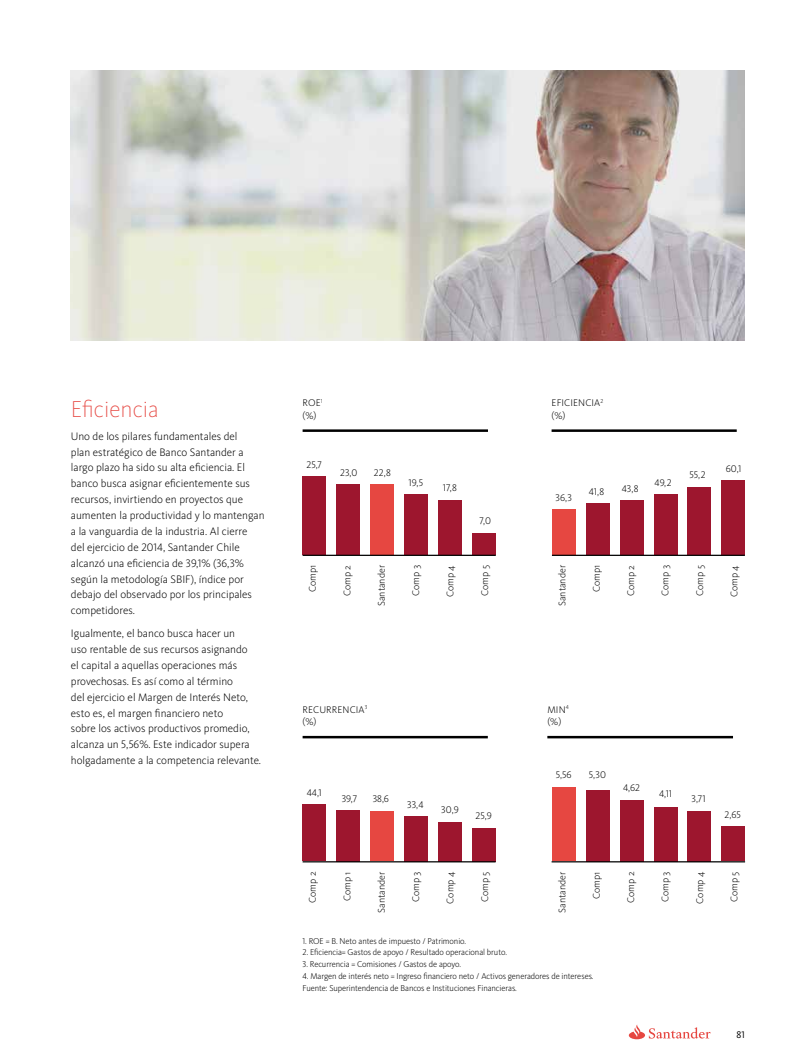
<style>
.page{position:relative;width:798px;height:1063px;background:#fff}
.page>*{position:absolute;margin:0;border:0;box-sizing:border-box;transform-origin:0 0}
.t1{font:200 23.75px "Kievit OT";color:#e64741}
.t2{font:300 11.25px/15.9px "Kievit OT";color:#000}
.t3{font:300 10px/12.5px "Kievit OT";color:#000}
.t4{font:10px "Kievit OT";color:#000}
.t5{font:300 8.75px/11.8px "Kievit OT";letter-spacing:-.01em;color:#000}
</style>
<div class="page">
<svg style="left:628px;top:1025px;width:82px;height:14px"></svg>
<hr style="left:302px;top:736px;width:185px;height:2px;background:#000">
<hr style="left:547px;top:736px;width:185px;height:2px;background:#000">
<div style="left:302px;top:805px;width:24px;height:56px;background:#9d162e"></div>
<div style="left:552px;top:788px;width:23px;height:73px;background:#e64741"></div>
<div style="left:336px;top:810px;width:24px;height:51px;background:#9d162e"></div>
<div style="left:585px;top:790px;width:24px;height:71px;background:#9d162e"></div>
<div style="left:370px;top:811px;width:23px;height:50px;background:#e64741"></div>
<div style="left:619px;top:800px;width:24px;height:61px;background:#9d162e"></div>
<div style="left:404px;top:816px;width:23px;height:45px;background:#9d162e"></div>
<div style="left:653px;top:807px;width:23px;height:54px;background:#9d162e"></div>
<div style="left:438px;top:822px;width:23px;height:39px;background:#9d162e"></div>
<div style="left:687px;top:811px;width:23px;height:50px;background:#9d162e"></div>
<div style="left:472px;top:828px;width:23px;height:33px;background:#9d162e"></div>
<div style="left:721px;top:827px;width:23px;height:34px;background:#9d162e"></div>
<hr style="left:302px;top:861px;width:193px;height:1px;background:#000">
<hr style="left:302px;top:429px;width:186px;height:3px;background:#000">
<hr style="left:551px;top:429px;width:185px;height:3px;background:#000">
<div style="left:302px;top:477px;width:24px;height:78px;background:#9d162e"></div>
<div style="left:552px;top:510px;width:23px;height:45px;background:#e64741"></div>
<div style="left:336px;top:484px;width:24px;height:71px;background:#9d162e"></div>
<div style="left:585px;top:503px;width:24px;height:52px;background:#9d162e"></div>
<div style="left:370px;top:484px;width:23px;height:71px;background:#e64741"></div>
<div style="left:619px;top:500px;width:24px;height:55px;background:#9d162e"></div>
<div style="left:404px;top:495px;width:23px;height:60px;background:#9d162e"></div>
<div style="left:653px;top:495px;width:23px;height:60px;background:#9d162e"></div>
<div style="left:438px;top:500px;width:23px;height:55px;background:#9d162e"></div>
<div style="left:687px;top:487px;width:23px;height:68px;background:#9d162e"></div>
<div style="left:472px;top:533px;width:23px;height:22px;background:#9d162e"></div>
<div style="left:721px;top:481px;width:23px;height:74px;background:#9d162e"></div>
<hr style="left:302px;top:555px;width:193px;height:1px;background:#000">
<hr style="left:551px;top:555px;width:193px;height:1px;background:#000">
<hr style="left:551px;top:861px;width:193px;height:1px;background:#000">
<img style="left:71px;top:71px;width:673px;height:269px">
<h1 class="t1" style="left:71px;top:396px;width:89px">Eficiencia</h1>
<p class="t2" style="left:71px;top:428px;width:195px">Uno de los pilares fundamentales del<br>plan estratégico de Banco Santander a largo plazo ha sido su alta eficiencia. El banco busca asignar eficientemente sus recursos, invirtiendo en proyectos que aumenten la productividad y lo mantengan a la vanguardia de la industria. Al cierre<br>del ejercicio de 2014, Santander Chile alcanzó una eficiencia de 39,1% (36,3% según la metodología SBIF), índice por debajo del observado por los principales competidores.</p>
<p class="t2" style="left:71px;top:626px;width:192px">Igualmente, el banco busca hacer un<br>uso rentable de sus recursos asignando<br>el capital a aquellas operaciones más provechosas. Es así como al término<br>del ejercicio el Margen de Interés Neto, esto es, el margen financiero neto<br>sobre los activos productivos promedio, alcanza un 5,56%. Este indicador supera holgadamente a la competencia relevante.</p>
<p class="t3" style="left:302px;top:397px;width:21px">ROE<sup>1 </sup>(%)</p>
<p class="t3" style="left:551px;top:397px;width:53px">EFICIENCIA<sup>2 </sup>(%)</p>
<p class="t3" style="left:306px;top:459px;width:17px">25,7</p>
<p class="t3" style="left:340px;top:466px;width:19px">23,0</p>
<p class="t3" style="left:374px;top:467px;width:19px">22,8</p>
<p class="t3" style="left:408px;top:477px;width:16px">19,5</p>
<p class="t3" style="left:654px;top:476px;width:19px">49,2</p>
<p class="t3" style="left:442px;top:482px;width:16px">17,8</p>
<p class="t3" style="left:621px;top:482px;width:18px">43,8</p>
<p class="t3" style="left:588px;top:485px;width:17px">41,8</p>
<p class="t3" style="left:555px;top:492px;width:18px">36,3</p>
<p class="t3" style="left:479px;top:515px;width:13px">7,0</p>
<p class="t3" style="left:689px;top:468px;width:18px">55,2</p>
<p class="t3" style="left:725px;top:462px;width:17px">60,1</p>
<p class="t3" style="left:306px;top:592px;width:29px;rotate:-90deg">Comp1</p>
<p class="t3" style="left:341px;top:596px;width:33px;rotate:-90deg">Comp 2</p>
<p class="t3" style="left:375px;top:606px;width:42px;rotate:-90deg">Santander</p>
<p class="t3" style="left:409px;top:596px;width:32px;rotate:-90deg">Comp 3</p>
<p class="t3" style="left:444px;top:597px;width:33px;rotate:-90deg">Comp 4</p>
<p class="t3" style="left:478px;top:596px;width:32px;rotate:-90deg">Comp 5</p>
<p class="t3" style="left:555px;top:606px;width:42px;rotate:-90deg">Santander</p>
<p class="t3" style="left:590px;top:592px;width:29px;rotate:-90deg">Comp1</p>
<p class="t3" style="left:624px;top:596px;width:33px;rotate:-90deg">Comp 2</p>
<p class="t3" style="left:659px;top:596px;width:32px;rotate:-90deg">Comp 3</p>
<p class="t3" style="left:693px;top:596px;width:32px;rotate:-90deg">Comp 5</p>
<p class="t3" style="left:727px;top:597px;width:33px;rotate:-90deg">Comp 4</p>
<p class="t3" style="left:302px;top:703px;width:66px">RECURRENCIA<sup>3 </sup>(%)</p>
<p class="t3" style="left:547px;top:703px;width:23px">MIN<sup>4 </sup>(%)</p>
<p class="t3" style="left:555px;top:769px;width:18px">5,56</p>
<p class="t3" style="left:588px;top:769px;width:19px">5,30</p>
<p class="t3" style="left:306px;top:787px;width:17px">44,1</p>
<p class="t3" style="left:341px;top:792px;width:17px">39,7</p>
<p class="t3" style="left:372px;top:793px;width:18px">38,6</p>
<p class="t3" style="left:407px;top:799px;width:18px">33,4</p>
<p class="t3" style="left:441px;top:804px;width:19px">30,9</p>
<p class="t3" style="left:622px;top:781px;width:19px">4,62</p>
<p class="t3" style="left:658px;top:788px;width:15px">4,11</p>
<p class="t3" style="left:691px;top:793px;width:16px">3,71</p>
<p class="t3" style="left:475px;top:810px;width:18px">25,9</p>
<p class="t3" style="left:724px;top:808px;width:18px">2,65</p>
<p class="t3" style="left:306px;top:903px;width:33px;rotate:-90deg">Comp 2</p>
<p class="t3" style="left:341px;top:901px;width:31px;rotate:-90deg">Comp 1</p>
<p class="t3" style="left:375px;top:913px;width:42px;rotate:-90deg">Santander</p>
<p class="t3" style="left:409px;top:902px;width:32px;rotate:-90deg">Comp 3</p>
<p class="t3" style="left:444px;top:904px;width:33px;rotate:-90deg">Comp 4</p>
<p class="t3" style="left:478px;top:902px;width:32px;rotate:-90deg">Comp 5</p>
<p class="t3" style="left:555px;top:913px;width:42px;rotate:-90deg">Santander</p>
<p class="t3" style="left:590px;top:899px;width:29px;rotate:-90deg">Comp1</p>
<p class="t3" style="left:624px;top:903px;width:33px;rotate:-90deg">Comp 2</p>
<p class="t3" style="left:659px;top:902px;width:32px;rotate:-90deg">Comp 3</p>
<p class="t3" style="left:693px;top:904px;width:33px;rotate:-90deg">Comp 4</p>
<p class="t3" style="left:727px;top:902px;width:32px;rotate:-90deg">Comp 5</p>
<p class="t5" style="left:302px;top:935px;width:165px">1. ROE = B. Neto antes de impuesto / Patrimonio.</p>
<p class="t5" style="left:302px;top:947px;width:206px">2. Eficiencia= Gastos de apoyo / Resultado operacional bruto.</p>
<p class="t5" style="left:302px;top:958px;width:160px">3. Recurrencia = Comisiones / Gastos de apoyo.</p>
<p class="t5" style="left:302px;top:970px;width:292px">4. Margen de interés neto = Ingreso financiero neto / Activos generadores de intereses.<br>Fuente: Superintendencia de Bancos e Instituciones Financieras.</p>
<p class="t4" style="left:736px;top:1030px;width:10px">81</p>
</div>
